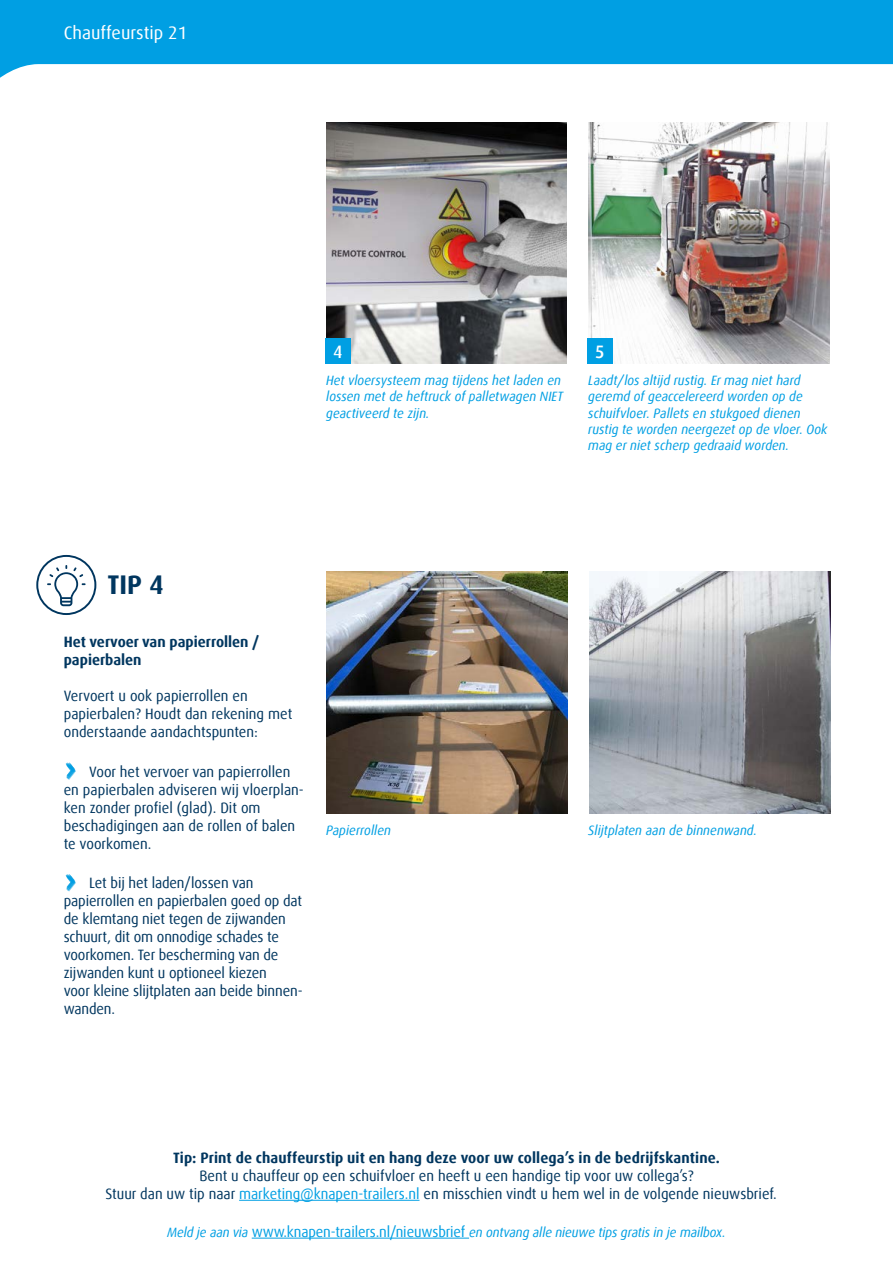
<style>
.page{position:relative;width:893px;height:1263px;background:#fff}
.page>*{position:absolute;margin:0;border:0;box-sizing:border-box;transform-origin:0 0}
.t1{font:700 27px "Dax";color:#00365f;scale:.96 1}
.t2{font:18px "Dax Offc Pro";color:#fff}
.t3{font:500 18px "Dax Offc Pro";color:#fff;scale:.96 1}
.t4{font:15px/18px "Dax Offc Pro";color:#00365f;scale:.96 1}
.t5{font:700 15px/18px "Dax Offc Pro";letter-spacing:.005em;color:#00365f;scale:.96 1}
.t6{font:italic 13.5px/16.2px "Dax Offc Pro";color:#009fe3;scale:.96 1}
.s1{color:#009fe3}
.s2{font-style:normal;font-size:15px}
</style>
<div class="page">
<svg style="left:0;top:0;width:893px;height:78px;fill:#009fe3"></svg>
<hr style="left:252px;top:1238px;width:217px;height:1px;background:#009fe3">
<hr style="left:239px;top:1200px;width:180px;height:1px;background:#009fe3">
<img style="left:326px;top:572px;width:241px;height:241px">
<img style="left:589px;top:572px;width:241px;height:241px">
<svg style="left:36px;top:555px;width:60px;height:60px"></svg>
<svg style="left:66px;top:762px;width:10px;height:18px"></svg>
<svg style="left:66px;top:874px;width:10px;height:17px"></svg>
<img style="left:326px;top:122px;width:241px;height:241px">
<img style="left:588px;top:122px;width:241px;height:242px">
<div style="left:325px;top:338px;width:26px;height:26px;background:#009fe3"></div>
<div style="left:587px;top:338px;width:26px;height:26px;background:#009fe3"></div>
<p class="t2" style="left:64px;top:21px;width:125px">Chauffeurstip 21</p>
<p class="t3" style="left:333px;top:340px;width:11px">4</p>
<p class="t3" style="left:595px;top:340px;width:11px">5</p>
<p class="t6" style="left:326px;top:372px;width:248px">Het vloersysteem mag tijdens het laden en lossen met de heftruck of palletwagen NIET geactiveerd te zijn.</p>
<p class="t6" style="left:588px;top:372px;width:251px">Laadt/los altijd rustig. Er mag niet hard geremd of geaccelereerd worden op de schuifvloer. Pallets en stukgoed dienen rustig te worden neergezet op de vloer. Ook mag er niet scherp gedraaid worden.</p>
<h1 class="t1" style="left:107px;top:569px;width:60px">TIP 4</h1>
<p class="t5" style="left:64px;top:633px;width:205px">Het vervoer van papierrollen / papierbalen</p>
<p class="t4" style="left:64px;top:687px;width:240px">Vervoert u ook papierrollen en papierbalen? Houdt dan rekening met onderstaande aandachtspunten:</p>
<p class="t4" style="left:64px;top:762px;width:252px;text-indent:26px">Voor het vervoer van papierrollen en papierbalen adviseren wij vloerplan&shy;ken zonder profiel (glad). Dit om beschadigingen aan de rollen of balen te voorkomen.</p>
<p class="t4" style="left:64px;top:874px;width:250px;text-indent:26px">Let bij het laden/lossen van papierrollen en papierbalen goed op dat de klemtang niet tegen de zijwanden schuurt, dit om onnodige schades te voorkomen. Ter bescherming van de zijwanden kunt u optioneel kiezen<br>voor kleine slijtplaten aan beide binnen&shy;wanden.</p>
<p class="t6" style="left:326px;top:823px;width:69px">Papierrollen</p>
<p class="t6" style="left:588px;top:823px;width:177px">Slijtplaten aan de binnenwand.</p>
<p class="t5" style="left:173px;top:1149px;width:571px">Tip: Print de chauffeurstip uit en hang deze voor uw collega’s in de bedrijfskantine.</p>
<p class="t4" style="left:105px;top:1167px;width:701px;text-indent:94px">Bent u chauffeur op een schuifvloer en heeft u een handige tip voor uw collega’s?<br>Stuur dan uw tip naar <span class="s1">marketing@knapen-trailers.nl</span> en misschien vindt u hem wel in de volgende nieuwsbrief.</p>
<p class="t6" style="left:167px;top:1224px;width:583px">Meld je aan via <span class="s2">www.knapen-trailers.nl/nieuwsbrief</span> en ontvang alle nieuwe tips gratis in je mailbox.</p>
</div>
